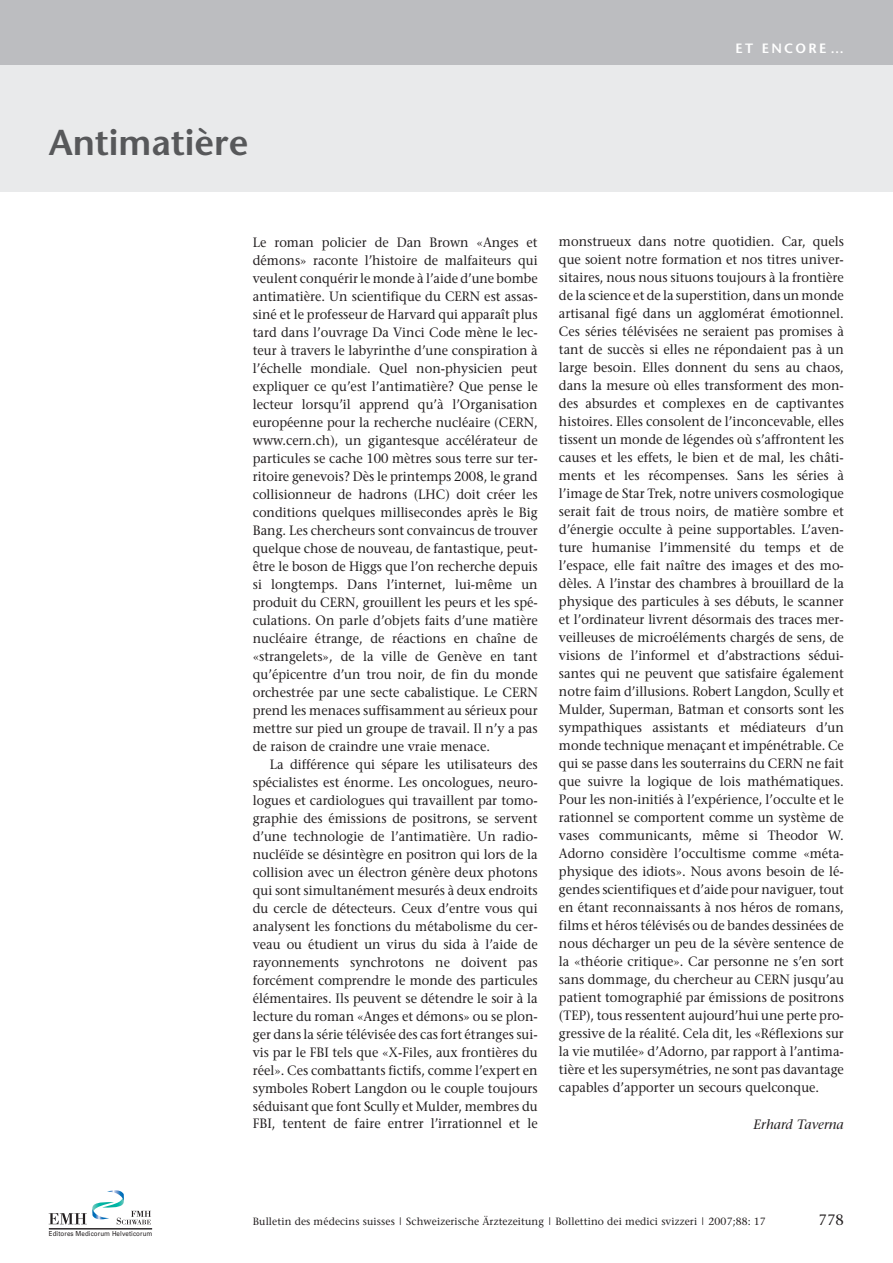
<style>
.page{position:relative;width:893px;height:1263px;background:#fff}
.page>*{position:absolute;margin:0;border:0;box-sizing:border-box;transform-origin:0 0}
.t1{font:600 36px "Stone Sans";color:#57585a}
.t2{font:15px "Stone Serif";color:#231f20}
.t3{font:13.5px/18px "Stone Serif";color:#231f20;text-align:justify;scale:.95 1}
.t4{font:italic 13.5px "Stone Serif";color:#231f20}
.t5{font:600 13.5px "Stone Sans";letter-spacing:.17em;color:#fff}
.t6{font:10.5px "Stone Serif";letter-spacing:.01em;color:#231f20}
.t7{font:6.9px "Univers";letter-spacing:.015em;color:#231f20;scale:.9 1}
</style>
<div class="page">
<div style="left:0;top:60px;width:893px;height:132px;background:#e9eaeb"></div>
<div style="left:0;top:0;width:893px;height:64px;background:#bcbdc0"></div>
<svg style="left:49px;top:1190px;width:102px;height:34px"></svg>
<hr style="left:49px;top:1228px;width:103px;height:1px;background:#231f20">
<h1 class="t1" style="left:49px;top:128px;width:201px">Antimatière</h1>
<p class="t5" style="left:736px;top:42px;width:110px">ET ENCORE…</p>
<p class="t3" style="left:253px;top:234px;width:301px">Le roman policier de Dan Brown «Anges et démons» raconte l’histoire de malfaiteurs qui veulent conquérir le monde à l’aide d’une bombe antimatière. Un scientifique du CERN est assas&shy;siné et le professeur de Harvard qui apparaît plus tard dans l’ouvrage Da Vinci Code mène le lec&shy;teur à travers le labyrinthe d’une conspiration à l’échelle mondiale. Quel non-physicien peut expliquer ce qu’est l’antimatière? Que pense le lecteur lorsqu’il apprend qu’à l’Organisation européenne pour la recherche nucléaire (CERN, www.cern.ch), un gigantesque accélérateur de particules se cache 100 mètres sous terre sur ter&shy;ritoire genevois? Dès le printemps 2008, le grand collisionneur de hadrons (LHC) doit créer les conditions quelques millisecondes après le Big Bang. Les chercheurs sont convaincus de trouver quelque chose de nouveau, de fantastique, peut&shy;être le boson de Higgs que l’on recherche depuis si longtemps. Dans l’internet, lui-même un produit du CERN, grouillent les peurs et les spé&shy;culations. On parle d’objets faits d’une matière nucléaire étrange, de réactions en chaîne de «strangelets», de la ville de Genève en tant qu’épicentre d’un trou noir, de fin du monde orchestrée par une secte cabalistique. Le CERN prend les menaces suffisamment au sérieux pour mettre sur pied un groupe de travail. Il n’y a pas de raison de craindre une vraie menace.</p>
<p class="t3" style="left:253px;top:756px;width:301px;text-indent:17px">La différence qui sépare les utilisateurs des spécialistes est énorme. Les oncologues, neuro&shy;logues et cardiologues qui travaillent par tomo&shy;graphie des émissions de positrons, se servent d’une technologie de l’antimatière. Un radio&shy;nucléïde se désintègre en positron qui lors de la collision avec un électron génère deux photons qui sont simultanément mesurés à deux endroits du cercle de détecteurs. Ceux d’entre vous qui analysent les fonctions du métabolisme du cer&shy;veau ou étudient un virus du sida à l’aide de rayonnements synchrotons ne doivent pas forcément comprendre le monde des particules élémentaires. Ils peuvent se détendre le soir à la lecture du roman «Anges et démons» ou se plon&shy;ger dans la série télévisée des cas fort étranges sui&shy;vis par le FBI tels que «X-Files, aux frontières du réel». Ces combattants fictifs, comme l’expert en symboles Robert Langdon ou le couple toujours séduisant que font Scully et Mulder, membres du FBI, tentent de faire entrer l’irrationnel et le</p>
<p class="t3" style="left:559px;top:234px;width:301px">monstrueux dans notre quotidien. Car, quels que soient notre formation et nos titres univer&shy;sitaires, nous nous situons toujours à la frontière de la science et de la superstition, dans un monde artisanal figé dans un agglomérat émotionnel.<br>Ces séries télévisées ne seraient pas promises à tant de succès si elles ne répondaient pas à un large besoin. Elles donnent du sens au chaos, dans la mesure où elles transforment des mon&shy;des absurdes et complexes en de captivantes histoires. Elles consolent de l’inconcevable, elles tissent un monde de légendes où s’affrontent les causes et les effets, le bien et de mal, les châti&shy;ments et les récompenses. Sans les séries à l’image de Star Trek, notre univers cosmologique serait fait de trous noirs, de matière sombre et d’énergie occulte à peine supportables. L’aven&shy;ture humanise l’immensité du temps et de l’espace, elle fait naître des images et des mo&shy;dèles. A l’instar des chambres à brouillard de la physique des particules à ses débuts, le scanner et l’ordinateur livrent désormais des traces mer&shy;veilleuses de microéléments chargés de sens, de visions de l’informel et d’abstractions sédui&shy;santes qui ne peuvent que satisfaire également notre faim d’illusions. Robert Langdon, Scully et Mulder, Superman, Batman et consorts sont les sympathiques assistants et médiateurs d’un monde technique menaçant et impénétrable. Ce qui se passe dans les souterrains du CERN ne fait que suivre la logique de lois mathématiques.<br>Pour les non-initiés à l’expérience, l’occulte et le rationnel se comportent comme un système de vases communicants, même si Theodor W.<br>Adorno considère l’occultisme comme «méta&shy;physique des idiots». Nous avons besoin de lé&shy;gendes scientifiques et d’aide pour naviguer, tout en étant reconnaissants à nos héros de romans, films et héros télévisés ou de bandes dessinées de nous décharger un peu de la sévère sentence de la «théorie critique». Car personne ne s’en sort sans dommage, du chercheur au CERN jusqu’au patient tomographié par émissions de positrons (TEP), tous ressentent aujourd’hui une perte pro&shy;gressive de la réalité. Cela dit, les «Réflexions sur la vie mutilée» d’Adorno, par rapport à l’antima&shy;tière et les supersymétries, ne sont pas davantage capables d’apporter un secours quelconque.</p>
<p class="t4" style="left:753px;top:1118px;width:92px">Erhard Taverna</p>
<p class="t7" style="left:49px;top:1229px;width:117px">Editores Medicorum Helveticorum</p>
<p class="t6" style="left:253px;top:1217px;width:515px">Bulletin des médecins suisses | Schweizerische Ärztezeitung | Bollettino dei medici svizzeri | 2007;88: 17</p>
<p class="t2" style="left:818px;top:1213px;width:27px">778</p>
</div>
